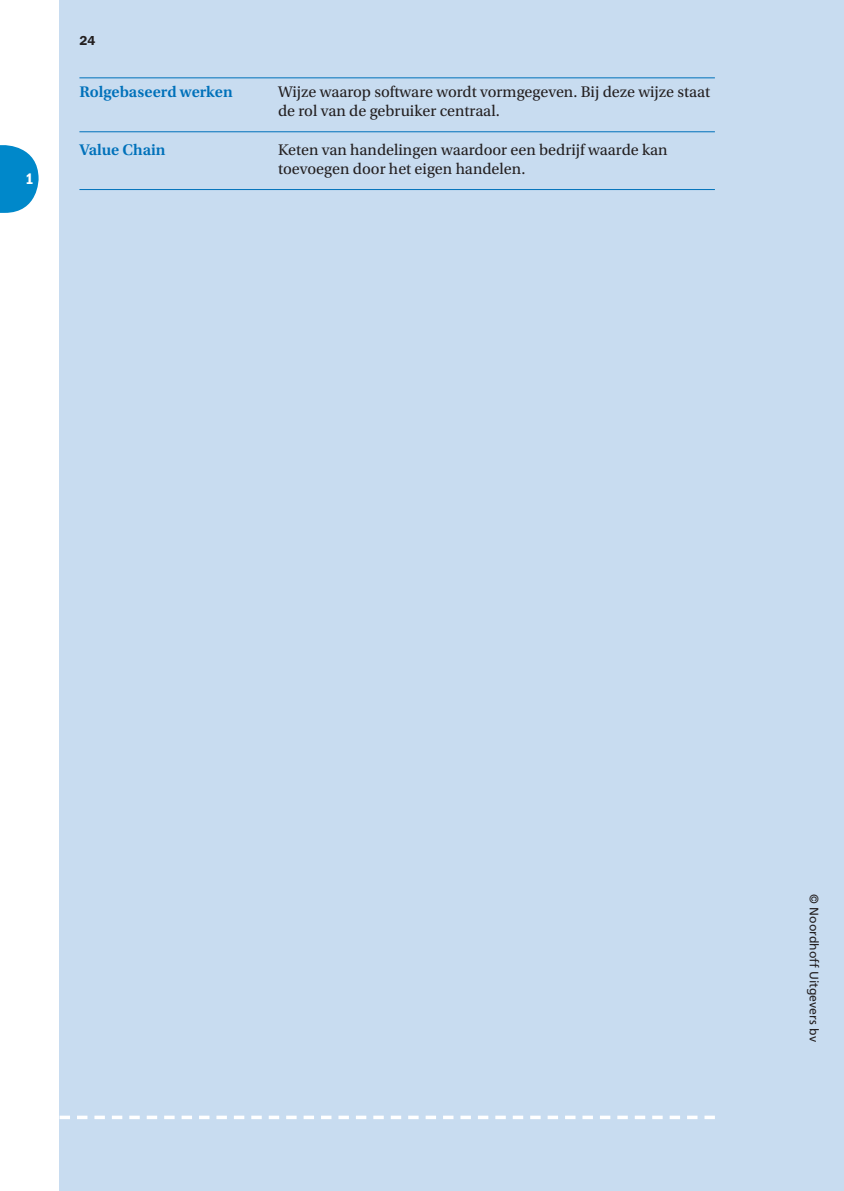
<style>
.page{position:relative;width:844px;height:1191px;background:#fff}
.page>*{position:absolute;margin:0;border:0;box-sizing:border-box;transform-origin:0 0}
.t1{font:16.1px/19.2px "Utopia Std";color:#231f20}
.t2{font:600 16.1px "Utopia Std";color:#0071ba}
.t3{font:15.75px "ITC Franklin Gothic Std Dm Cd";color:#fff}
.t4{font:600 13.12px "ITC Franklin Gothic Std";color:#231f20}
.t5{font:12.25px "Frutiger LT Std";color:#231f20}
</style>
<div class="page">
<div style="left:60px;top:0;width:783px;height:1191px;background:#c8dcf0"></div>
<svg style="left:60px;top:1115px;width:654px;height:4px"></svg>
<svg style="left:0;top:145px;width:39px;height:68px"></svg>
<hr style="left:79px;top:77px;width:635px;height:1px;background:#0071ba">
<hr style="left:79px;top:131px;width:635px;height:1px;background:#0071ba">
<hr style="left:79px;top:189px;width:635px;height:1px;background:#0071ba">
<p class="t3" style="left:26px;top:173px;width:10px">1</p>
<p class="t4" style="left:79px;top:35px;width:18px">24</p>
<p class="t2" style="left:79px;top:85px;width:155px">Rolgebaseerd werken</p>
<p class="t1" style="left:278px;top:83px;width:433px">Wijze waarop software wordt vormgegeven. Bij deze wijze staat de rol van de gebruiker centraal.</p>
<p class="t2" style="left:79px;top:143px;width:88px">Value Chain</p>
<p class="t1" style="left:278px;top:141px;width:391px">Keten van handelingen waardoor een bedrijf waarde kan toevoegen door het eigen handelen.</p>
<p class="t5" style="left:819px;top:894px;width:149px;rotate:90deg">© Noordhoff Uitgevers bv</p>
</div>
